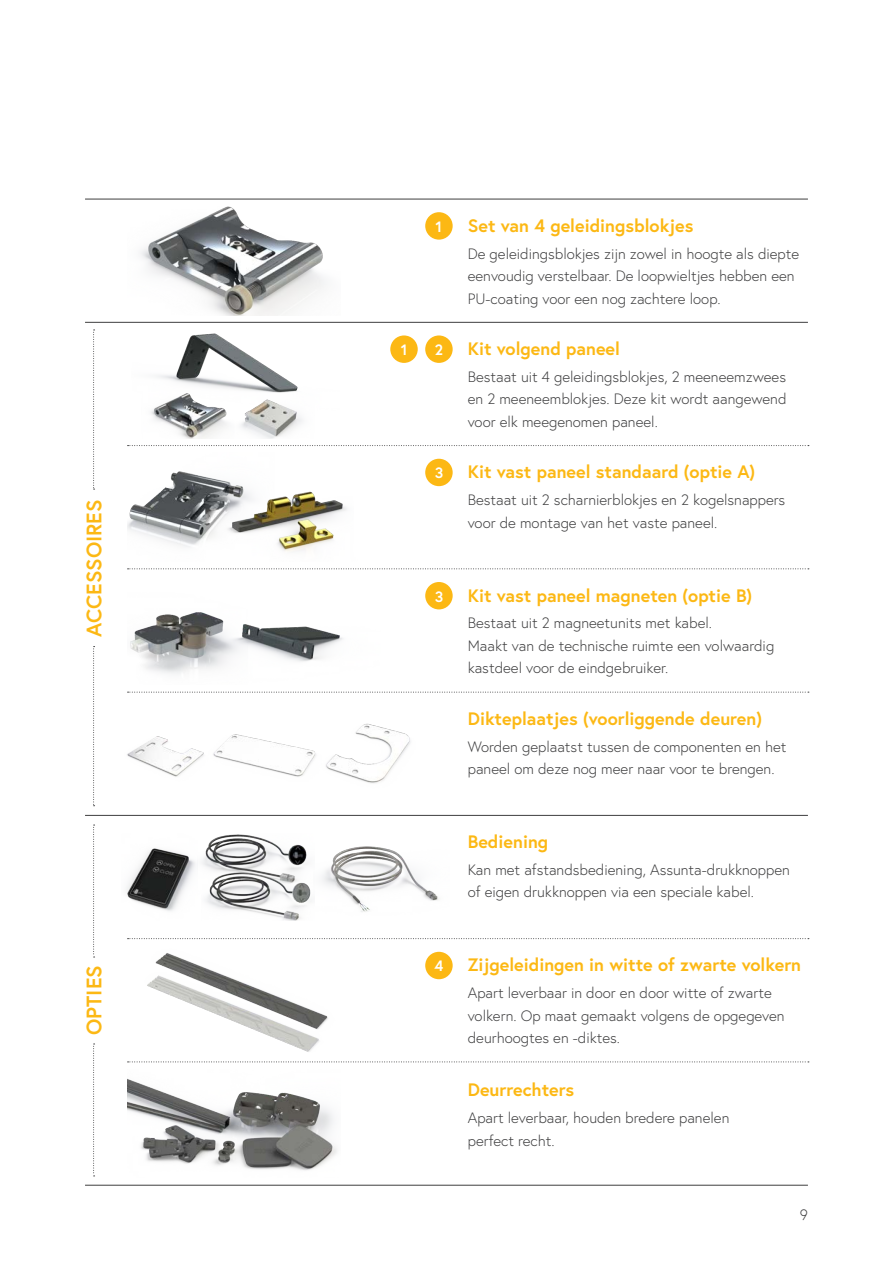
<style>
.page{position:relative;width:893px;height:1263px;background:#fff}
.page>*{position:absolute;margin:0;border:0;box-sizing:border-box;transform-origin:0 0}
._01{font:700 21px "Europa";color:#fcb814}
.ONDERDELEN{font:700 18px "Europa";color:#fcb814}
.BODY{font:300 15px/22.5px "Europa";color:#3e3e3f}
.t1{font:700 15px "Europa";color:#fff}
</style>
<div class="page">
<hr style="left:85px;top:199px;width:723px;height:1px;background:#3e3e3f">
<hr style="left:85px;top:322px;width:723px;height:1px;background:#3e3e3f">
<hr style="left:85px;top:1185px;width:723px;height:1px;background:#3e3e3f">
<svg style="left:128px;top:445px;width:681px;height:1px"></svg>
<svg style="left:93px;top:330px;width:2px;height:160px"></svg>
<svg style="left:93px;top:646px;width:2px;height:160px"></svg>
<svg style="left:93px;top:825px;width:2px;height:133px"></svg>
<svg style="left:93px;top:1043px;width:2px;height:133px"></svg>
<svg style="left:128px;top:568px;width:681px;height:1px"></svg>
<svg style="left:128px;top:692px;width:681px;height:1px"></svg>
<hr style="left:85px;top:815px;width:723px;height:1px;background:#3e3e3f">
<svg style="left:128px;top:938px;width:681px;height:1px"></svg>
<svg style="left:128px;top:1061px;width:681px;height:1px"></svg>
<div style="left:425px;top:212px;width:28px;height:28px;background:#fcb814;border-radius:50%"></div>
<div style="left:425px;top:335px;width:28px;height:28px;background:#fcb814;border-radius:50%"></div>
<div style="left:390px;top:335px;width:28px;height:28px;background:#fcb814;border-radius:50%"></div>
<div style="left:425px;top:459px;width:28px;height:27px;background:#fcb814;border-radius:50%"></div>
<div style="left:425px;top:582px;width:28px;height:27px;background:#fcb814;border-radius:50%"></div>
<div style="left:425px;top:952px;width:28px;height:27px;background:#fcb814;border-radius:50%"></div>
<img style="left:140px;top:206px;width:185px;height:109px">
<img style="left:151px;top:333px;width:152px;height:105px">
<img style="left:127px;top:471px;width:220px;height:81px">
<img style="left:130px;top:612px;width:213px;height:62px">
<img style="left:127px;top:723px;width:284px;height:60px">
<img style="left:126px;top:834px;width:313px;height:86px">
<img style="left:147px;top:953px;width:181px;height:99px">
<img style="left:127px;top:1078px;width:210px;height:93px">
<p class="_01" style="left:80px;top:637px;width:139px;rotate:-90deg">ACCESSOIRES</p>
<p class="_01" style="left:80px;top:1035px;width:71px;rotate:-90deg">OPTIES</p>
<p class="t1" style="left:436px;top:216px;width:8px">1</p>
<p class="t1" style="left:401px;top:340px;width:8px">1</p>
<p class="t1" style="left:435px;top:340px;width:10px">2</p>
<p class="t1" style="left:435px;top:463px;width:10px">3</p>
<p class="t1" style="left:435px;top:586px;width:10px">3</p>
<p class="t1" style="left:434px;top:956px;width:10px">4</p>
<p class="ONDERDELEN" style="left:468px;top:213px;width:227px">Set van 4 geleidingsblokjes</p>
<p class="BODY" style="left:468px;top:242px;width:333px">De geleidingsblokjes zijn zowel in hoogte als diepte eenvoudig verstelbaar. De loopwieltjes hebben een<br>PU-coating voor een nog zachtere loop.</p>
<p class="ONDERDELEN" style="left:468px;top:336px;width:154px">Kit volgend paneel</p>
<p class="BODY" style="left:468px;top:365px;width:320px;text-align:justify">Bestaat uit 4 geleidingsblokjes, 2 meeneemzwees en 2 meeneemblokjes. Deze kit wordt aangewend voor elk meegenomen paneel.</p>
<p class="ONDERDELEN" style="left:468px;top:460px;width:289px">Kit vast paneel standaard (optie A)</p>
<p class="BODY" style="left:468px;top:488px;width:319px">Bestaat uit 2 scharnierblokjes en 2 kogelsnappers voor de montage van het vaste paneel.</p>
<p class="ONDERDELEN" style="left:468px;top:583px;width:286px">Kit vast paneel magneten (optie B)</p>
<p class="BODY" style="left:468px;top:612px;width:308px">Bestaat uit 2 magneetunits met kabel.<br>Maakt van de technische ruimte een volwaardig kastdeel voor de eindgebruiker.</p>
<p class="ONDERDELEN" style="left:468px;top:706px;width:296px">Dikteplaatjes (voorliggende deuren)</p>
<p class="BODY" style="left:468px;top:735px;width:320px">Worden geplaatst tussen de componenten en het paneel om deze nog meer naar voor te brengen.</p>
<p class="ONDERDELEN" style="left:468px;top:829px;width:82px">Bediening</p>
<p class="BODY" style="left:468px;top:858px;width:324px">Kan met afstandsbediening, Assunta-drukknoppen of eigen drukknoppen via een speciale kabel.</p>
<p class="ONDERDELEN" style="left:468px;top:953px;width:335px">Zijgeleidingen in witte of zwarte volkern</p>
<p class="BODY" style="left:468px;top:981px;width:318px">Apart leverbaar in door en door witte of zwarte volkern. Op maat gemaakt volgens de opgegeven deurhoogtes en -diktes.</p>
<p class="ONDERDELEN" style="left:468px;top:1078px;width:108px">Deurrechters</p>
<p class="BODY" style="left:468px;top:1106px;width:263px">Apart leverbaar, houden bredere panelen perfect recht.</p>
<p class="BODY" style="left:800px;top:1203px;width:10px">9</p>
</div>
